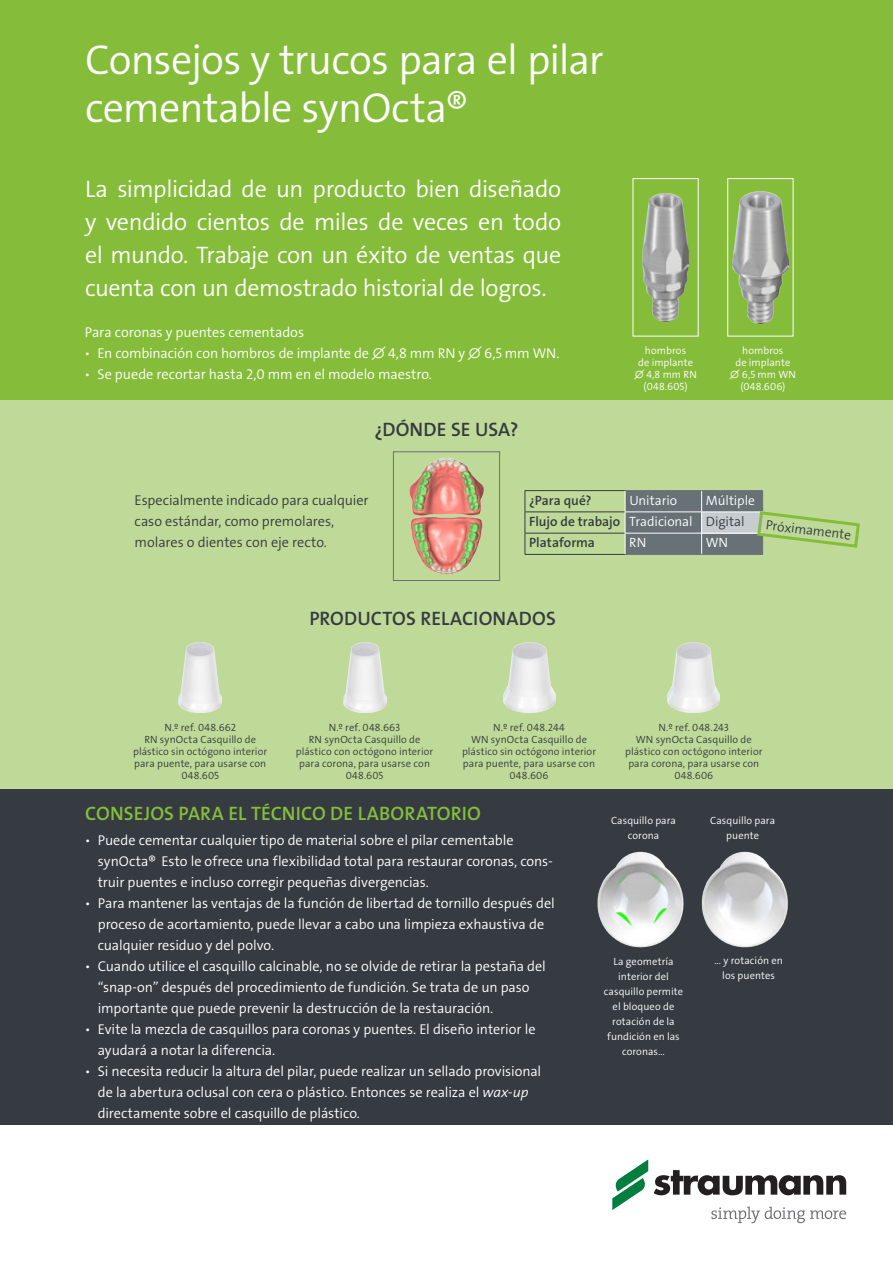
<style>
.page{position:relative;width:893px;height:1263px;background:#fff}
.page>*{position:absolute;margin:0;border:0;box-sizing:border-box;transform-origin:0 0}
.t1{font:42px/48px "The Sans LP4 Se Lig";letter-spacing:-.02em;color:#fff}
.Lead{font:24px/33px "The Sans LP4 Se Lig";letter-spacing:-.015em;color:#fff;text-align:justify}
.Subtitle{font:19.5px "The Sans LP6 Se Bld";letter-spacing:.005em;color:#85bd3b}
.Subtitle-2{font:19.5px "The Sans LP6 Se Bld";letter-spacing:.005em;color:#353b40}
.Copy{font:14.25px/21px "The Sans LP4 Se Lig";letter-spacing:-.005em;color:#fff}
.Copy-2{font:14.25px/21px "The Sans LP4 Se Lig";letter-spacing:-.005em;color:#353b40}
.Copy_Title{font:13.5px "The Sans LP6 Se Bld";color:#353b40}
.Copy-3{font:13.5px "The Sans LP4 Se Lig";letter-spacing:-.005em;color:#fff}
.Copy-4{font:13.5px "The Sans LP4 Se Lig";letter-spacing:-.005em;color:#353b40}
.t2{font:10.5px/12px "The Sans LP4 Se Lig";letter-spacing:.01em;color:#353b40;text-align:center}
.t3{font:10.5px/15px "The Sans LP4 Se Lig";letter-spacing:.005em;color:#fff;text-align:center}
.s1{color:#353b40}
.s2{font-family:"The Sans LP4 Se Lig IT"}
</style>
<div class="page">
<div style="left:0;top:0;width:893px;height:400px;background:#85bd3b"></div>
<div style="left:0;top:789px;width:893px;height:336px;background:#353b40"></div>
<div style="left:0;top:400px;width:893px;height:389px;background:#bfda98"></div>
<svg style="left:654px;top:1170px;width:192px;height:25px"></svg>
<svg style="left:612px;top:1159px;width:36px;height:51px"></svg>
<svg style="left:711px;top:1207px;width:135px;height:16px"></svg>
<img style="left:643px;top:194px;width:45px;height:127px">
<img style="left:732px;top:192px;width:56px;height:131px">
<div style="left:727px;top:178px;width:66px;height:158px;border:1px solid #fff"></div>
<img style="left:409px;top:457px;width:75px;height:118px">
<div style="left:393px;top:451px;width:107px;height:130px;border:1px solid #687176"></div>
<img style="left:503px;top:642px;width:52px;height:70px">
<img style="left:179px;top:642px;width:43px;height:70px">
<img style="left:597px;top:851px;width:191px;height:97px">
<img style="left:668px;top:642px;width:52px;height:70px">
<img style="left:343px;top:642px;width:43px;height:70px">
<hr style="left:525px;top:490px;width:100px;height:1px;background:#353b40">
<hr style="left:525px;top:512px;width:100px;height:1px;background:#353b40">
<hr style="left:525px;top:533px;width:100px;height:1px;background:#353b40">
<svg style="left:525px;top:491px;width:1px;height:63px"></svg>
<hr style="left:525px;top:554px;width:100px;height:1px;background:#353b40">
<hr style="left:625px;top:490px;width:77px;height:1px;background:#687176">
<hr style="left:625px;top:554px;width:77px;height:1px;background:#687176">
<hr style="left:702px;top:554px;width:61px;height:1px;background:#687176">
<hr style="left:702px;top:490px;width:61px;height:1px;background:#687176">
<svg style="left:625px;top:491px;width:235px;height:63px"></svg>
<p class="t1" style="left:85px;top:36px;width:520px">Consejos y trucos para el pilar cementable synOcta®</p>
<p class="Lead" style="left:85px;top:173px;width:478px">La simplicidad de un producto bien diseñado y vendido cientos de miles de veces en todo el mundo. Trabaje con un éxito de ventas que cuenta con un demostrado historial de logros.</p>
<p class="Copy" style="left:85px;top:322px;width:221px">Para coronas y puentes cementados</p>
<p class="Copy" style="left:85px;top:343px;width:476px">ѹ En combinación con hombros de implante de ∅ 4,8 mm RN y ∅ 6,5 mm WN.</p>
<p class="Copy" style="left:85px;top:364px;width:349px">ѹ Se puede recortar hasta 2,0 mm en el modelo maestro.</p>
<p class="Subtitle-2" style="left:374px;top:416px;width:146px">¿DÓNDE SE USA?</p>
<p class="t3" style="left:638px;top:344px;width:56px;line-height:12px">hombros de implante</p>
<p class="t3" style="left:634px;top:367px;width:64px">∅ 4,8 mm RN</p>
<p class="t3" style="left:644px;top:379px;width:45px">(048.605)</p>
<p class="t3" style="left:735px;top:344px;width:56px;line-height:12px">hombros de implante</p>
<p class="t3" style="left:730px;top:367px;width:68px">∅ 6,5 mm WN</p>
<p class="t3" style="left:740px;top:379px;width:47px">(048.606)</p>
<p class="Copy-2" style="left:135px;top:490px;width:235px">Especialmente indicado para cualquier caso estándar, como premolares, molares o dientes con eje recto.</p>
<p class="Copy_Title" style="left:529px;top:492px;width:64px">¿Para qué?</p>
<p class="Copy-3" style="left:629px;top:492px;width:49px">Unitario</p>
<p class="Copy-3" style="left:706px;top:492px;width:51px">Múltiple</p>
<p class="Copy_Title" style="left:529px;top:513px;width:93px">Flujo de trabajo</p>
<p class="Copy-3" style="left:629px;top:513px;width:65px">Tradicional</p>
<p class="Copy-4" style="left:706px;top:513px;width:40px">Digital</p>
<p class="Copy_Title" style="left:529px;top:534px;width:67px">Plataforma</p>
<p class="Copy-3" style="left:629px;top:534px;width:18px">RN</p>
<p class="Copy-3" style="left:706px;top:534px;width:24px">WN</p>
<p class="Copy-4" style="left:767px;top:516px;width:87px;rotate:7deg">Próximamente</p>
<p class="Subtitle-2" style="left:309px;top:605px;width:248px">PRODUCTOS RELACIONADOS</p>
<p class="t2" style="left:493px;top:721px;width:73px">N.º ref. 048.244</p>
<p class="t2" style="left:462px;top:733px;width:136px">WN synOcta Casquillo de plástico sin octógono interior para puente, para usarse con<br>048.606</p>
<p class="t2" style="left:164px;top:722px;width:73px">N.º ref. 048.662</p>
<p class="t2" style="left:133px;top:734px;width:136px">RN synOcta Casquillo de plástico sin octógono interior para puente, para usarse con<br>048.605</p>
<p class="t2" style="left:329px;top:722px;width:73px">N.º ref. 048.663</p>
<p class="t2" style="left:296px;top:734px;width:139px">RN synOcta Casquillo de plástico con octógono interior para corona, para usarse con<br>048.605</p>
<p class="Subtitle" style="left:85px;top:801px;width:397px">CONSEJOS PARA EL TÉCNICO DE LABORATORIO</p>
<p class="Copy" style="left:98px;top:830px;width:456px;text-indent:-13px">ѹ Puede cementar cualquier tipo de material sobre el pilar cementable synOcta®<span class="s1">.</span> Esto le ofrece una flexibilidad total para restaurar coronas, cons&shy;truir puentes e incluso corregir pequeñas divergencias.</p>
<p class="Copy" style="left:98px;top:893px;width:459px;text-indent:-13px">ѹ Para mantener las ventajas de la función de libertad de tornillo después del proceso de acortamiento, puede llevar a cabo una limpieza exhaustiva de cualquier residuo y del polvo.</p>
<p class="Copy" style="left:98px;top:956px;width:450px;text-indent:-13px">ѹ Cuando utilice el casquillo calcinable, no se olvide de retirar la pestaña del “snap-on” después del procedimiento de fundición. Se trata de un paso importante que puede prevenir la destrucción de la restauración.</p>
<p class="Copy" style="left:98px;top:1019px;width:439px;text-indent:-13px">ѹ Evite la mezcla de casquillos para coronas y puentes. El diseño interior le ayudará a notar la diferencia.</p>
<p class="Copy" style="left:98px;top:1061px;width:445px;text-indent:-13px">ѹ Si necesita reducir la altura del pilar, puede realizar un sellado provisional de la abertura oclusal con cera o plástico. Entonces se realiza el <span class="s2">wax-up </span>directamente sobre el casquillo de plástico.</p>
<p class="t2" style="left:659px;top:722px;width:72px">N.º ref. 048.243</p>
<p class="t2" style="left:625px;top:734px;width:139px">WN synOcta Casquillo de plástico con octógono interior para corona, para usarse con<br>048.606</p>
<p class="t3" style="left:611px;top:813px;width:67px">Casquillo para corona</p>
<p class="t3" style="left:710px;top:813px;width:67px">Casquillo para puente</p>
<p class="t3" style="left:604px;top:954px;width:81px">La geometría interior del casquillo permite el bloqueo de rotación de la fundición en las coronas...</p>
<p class="t3" style="left:714px;top:953px;width:70px">... y rotación en los puentes</p>
</div>
